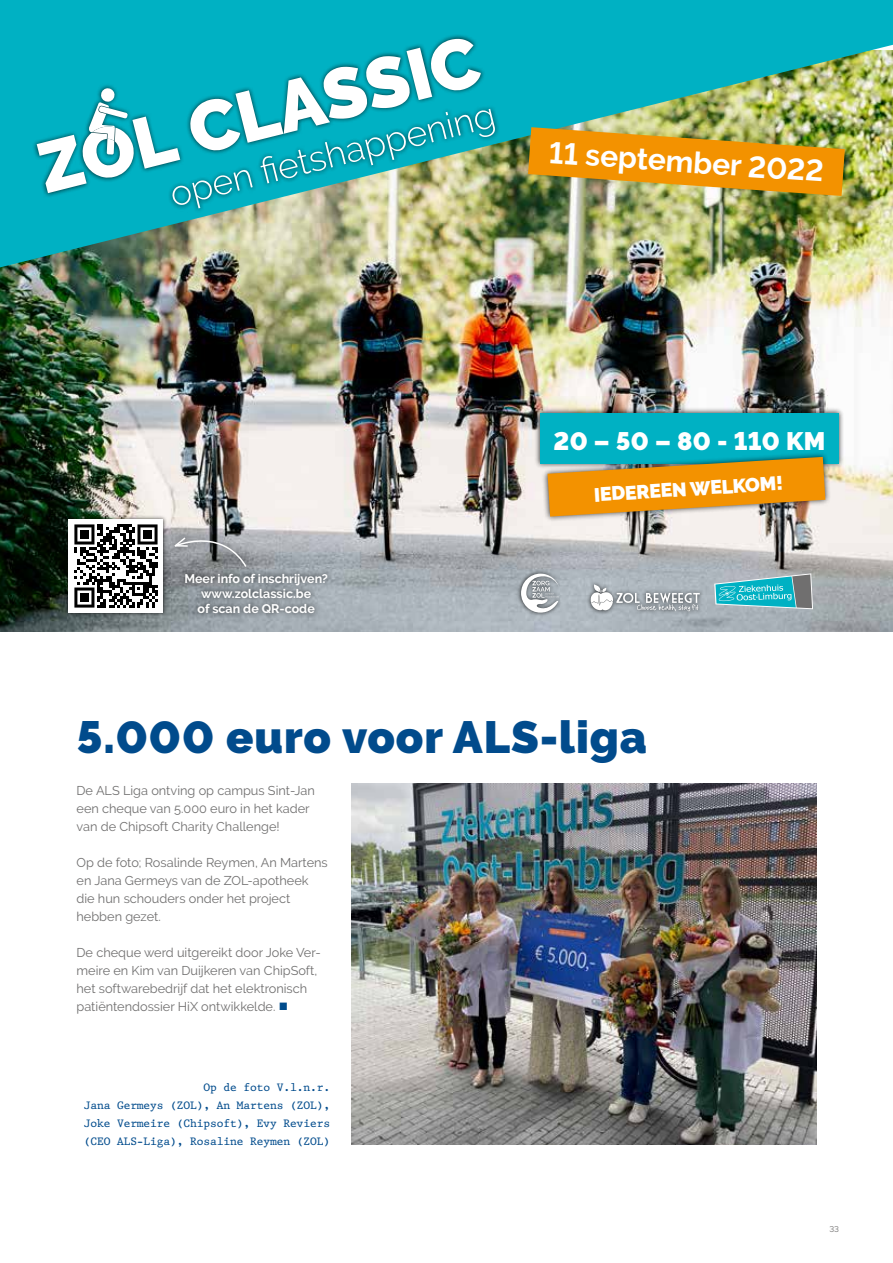
<style>
.page{position:relative;width:893px;height:1263px;background:#fff}
.page>*{position:absolute;margin:0;border:0;box-sizing:border-box;transform-origin:0 0}
.t1{font:900 45px "Raleway";letter-spacing:.02em;color:#014b8c}
.t2{font:700 29.85px "Raleway";color:#fff}
.t3{font:900 25.2px "Raleway";letter-spacing:.01em;color:#fff}
.t4{font:900 19.35px "Raleway";color:#fff}
.t5{font:12.75px/18px "Raleway";color:#706f6f}
.t6{font:700 12.45px/15px "Raleway";color:#fff;text-align:center}
.t7{font:11.25px/18px "King";letter-spacing:-.01em;color:#004b8c;text-align:justify}
.t8{font:8.25px "Raleway";color:#706f6f}
.s1{color:#004b8c}
</style>
<div class="page">
<img style="left:0;top:267px;width:893px;height:364px">
<img style="left:0;top:0;width:893px;height:267px">
<div style="left:32px;top:34px;width:468px;height:179px;background:#000;opacity:.75"></div>
<svg style="left:37px;top:39px;width:458px;height:169px"></svg>
<img style="left:528px;top:127px;width:317px;height:69px">
<div style="left:534px;top:407px;width:310px;height:62px;background:#000;opacity:.75"></div>
<div style="left:540px;top:413px;width:299px;height:51px;background:#00b1c3"></div>
<div style="left:541px;top:451px;width:290px;height:72px;background:#000;opacity:.75"></div>
<svg style="left:547px;top:457px;width:278px;height:60px;background:#cf9932"></svg>
<div style="left:179px;top:567px;width:155px;height:52px;background:#000;opacity:.75"></div>
<div style="left:64px;top:515px;width:104px;height:102px;background:#000;opacity:.75"></div>
<div style="left:69px;top:519px;width:94px;height:94px;background:#fff"></div>
<svg style="left:74px;top:524px;width:84px;height:84px"></svg>
<div style="left:80px;top:530px;width:9px;height:9px;background:#000"></div>
<div style="left:143px;top:530px;width:9px;height:9px;background:#000"></div>
<div style="left:80px;top:593px;width:9px;height:9px;background:#000"></div>
<div style="left:166px;top:529px;width:88px;height:46px;background:#000;opacity:.75"></div>
<svg style="left:171px;top:531px;width:77px;height:37px;background:#919397"></svg>
<div style="left:586px;top:580px;width:118px;height:35px;background:#000;opacity:.75"></div>
<svg style="left:590px;top:584px;width:110px;height:27px"></svg>
<div style="left:516px;top:569px;width:47px;height:48px;background:#000;opacity:.75"></div>
<svg style="left:521px;top:574px;width:38px;height:39px"></svg>
<svg style="left:714px;top:573px;width:99px;height:36px;background:#5db2bc"></svg>
<img style="left:351px;top:783px;width:465px;height:362px">
<h2 class="t2" style="left:550px;top:135px;width:275px;rotate:4deg">11 september 2022</h2>
<p class="t6" style="left:184px;top:571px;width:145px">Meer info of inschrijven? www.zolclassic.be<br>of scan de QR-code</p>
<h3 class="t3" style="left:553px;top:427px;width:273px">20 – 50 – 80 - 110 KM</h3>
<h3 class="t4" style="left:594px;top:483px;width:191px;rotate:-3deg">IEDEREEN WELKOM!</h3>
<h1 class="t1" style="left:77px;top:711px;width:572px">5.0<span class="s1">0</span>0 euro voor ALS-liga</h1>
<p class="t5" style="left:77px;top:782px;width:240px">De ALS Liga ontving op campus Sint-Jan een cheque van 5.000 euro in het kader van de Chipsoft Charity Challenge!</p>
<p class="t5" style="left:77px;top:854px;width:253px">Op de foto; Rosalinde Reymen, An Martens en Jana Germeys van de ZOL-apotheek die hun schouders onder het project hebben gezet.</p>
<p class="t5" style="left:77px;top:944px;width:246px">De cheque werd uitgereikt door Joke Ver&shy;meire en Kim van Duijkeren van ChipSoft, het softwarebedrijf dat het elektronisch patiëntendossier HiX ontwikkelde. <span class="s1">■</span></p>
<p class="t7" style="left:84px;top:1078px;width:248px;text-indent:120px">Op de foto V.l.n.r.<br>Jana Germeys (ZOL), An Martens (ZOL), Joke Vermeire (Chipsoft), Evy Reviers (CEO ALS-Liga), Rosaline Reymen (ZOL)</p>
<p class="t8" style="left:829px;top:1224px;width:11px">33</p>
</div>
